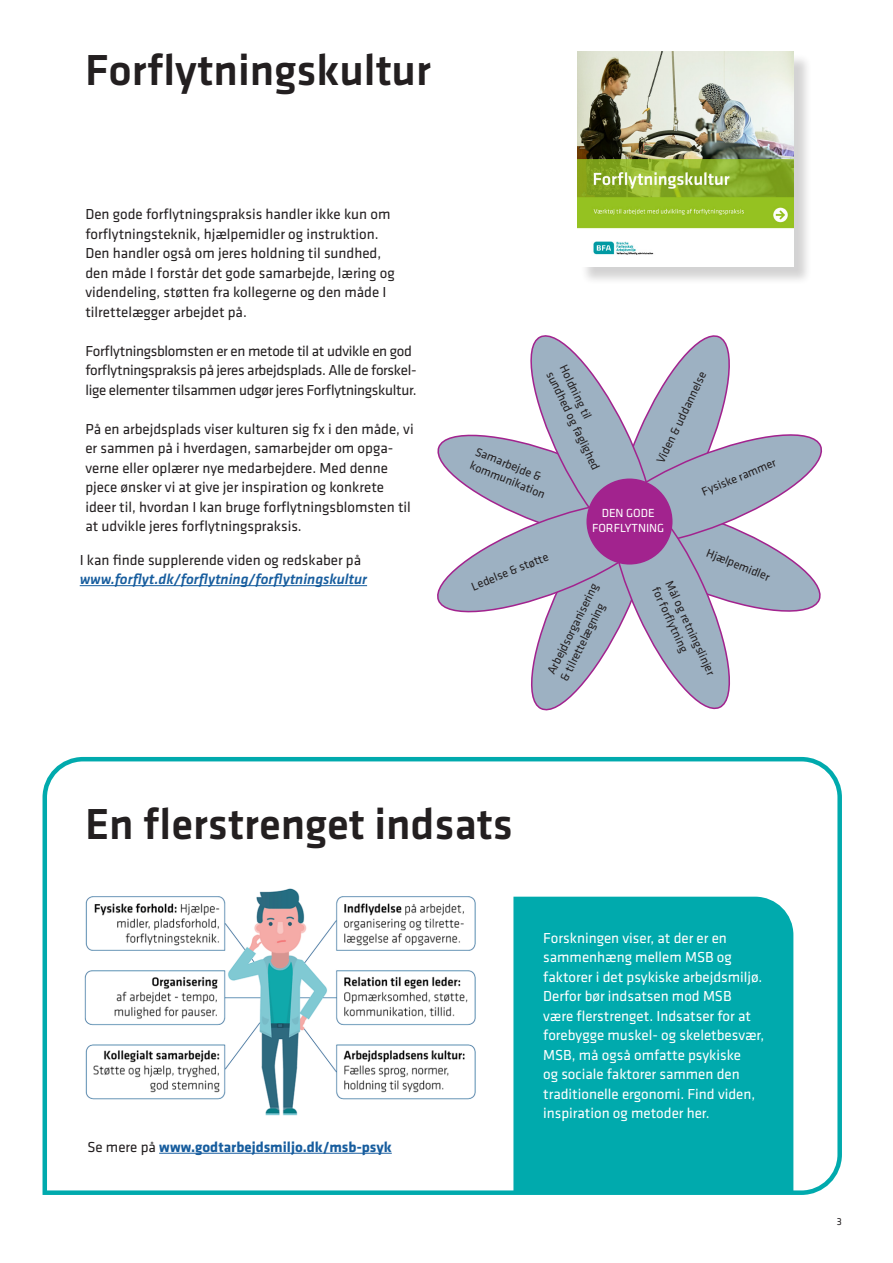
<style>
.page{position:relative;width:893px;height:1263px;background:#fff}
.page>*{position:absolute;margin:0;border:0;box-sizing:border-box;transform-origin:0 0}
.OS_36{font:500 45px "Klavika";color:#231f20}
.Brødtekst{font:15px/19.5px "Klavika";color:#231f20}
.Brødtekst-2{font:15px/19.5px "Klavika";color:#fff}
.Brødtekst-3{font:15px/19.5px "Klavika";letter-spacing:-.02em;color:#231f20}
.Brødtekst-4{font:italic 500 15px "Klavika";color:#175d9e}
.Brødtekst-5{font:700 15px "Klavika";color:#175d9e}
.t1{font:12.15px/14.5px "Klavika";color:#231f20}
.t2{font:12.15px/14.5px "Klavika";color:#fff;text-align:center}
.t3{font:10.5px "Klavika";color:#231f20}
.s1{font-weight:400;color:#231f20}
</style>
<div class="page">
<svg style="left:42px;top:756px;width:800px;height:439px"></svg>
<svg style="left:513px;top:897px;width:280px;height:294px;background:#08acaf"></svg>
<hr style="left:80px;top:585px;width:287px;height:1px;background:#175d9e">
<svg style="left:437px;top:335px;width:386px;height:376px"></svg>
<div style="left:586px;top:478px;width:86px;height:86px;background:#a2238e;border-radius:50%"></div>
<img style="left:81px;top:886px;width:400px;height:234px">
<hr style="left:159px;top:1153px;width:233px;height:1px;background:#175d9e">
<div style="left:580px;top:53px;width:232px;height:232px;background:#231f20;opacity:.2"></div>
<img style="left:578px;top:51px;width:215px;height:216px">
<p class="OS_36" style="left:85px;top:39px;width:348px">Forflytningskultur</p>
<p class="Brødtekst" style="left:85px;top:204px;width:311px">Den gode forflytningspraksis handler ikke kun om forflytningsteknik, hjælpemidler og instruktion.<br>Den handler også om jeres holdning til sundhed, den måde I forstår det gode samarbejde, læring og videndeling, støtten fra kollegerne og den måde I tilrettelægger arbejdet på.</p>
<p class="Brødtekst-3" style="left:85px;top:340px;width:333px">Forflytningsblomsten er en metode til at udvikle en god forflytningspraksis på jeres arbejdsplads. Alle de forskel&shy;lige elementer tilsammen udgør jeres Forflytningskultur.</p>
<p class="Brødtekst" style="left:85px;top:418px;width:330px">På en arbejdsplads viser kulturen sig fx i den måde, vi er sammen på i hverdagen, samarbejder om opga&shy;verne eller oplærer nye medarbejdere. Med denne pjece ønsker vi at give jer inspiration og konkrete ideer til, hvordan I kan bruge forflytningsblomsten til at udvikle jeres forflytningspraksis.</p>
<p class="Brødtekst" style="left:80px;top:549px;width:283px">I kan finde supplerende viden og redskaber på</p>
<p class="Brødtekst-4" style="left:80px;top:569px;width:289px">www.forflyt.dk/forflytning/forflytningskultur</p>
<p class="t1" style="left:570px;top:362px;width:109px;rotate:64deg">Holdning til<br>sundhed og faglighed</p>
<p class="t1" style="left:479px;top:444px;width:82px;rotate:22deg">Samarbejde &amp; kommunikation</p>
<p class="t1" style="left:653px;top:459px;width:101px;rotate:-64deg">Viden &amp; uddannelse</p>
<p class="t1" style="left:699px;top:485px;width:81px;rotate:-23deg">Fysiske rammer</p>
<p class="t2" style="left:592px;top:505px;width:74px">DEN GODE<br>FORFLYTNING</p>
<p class="t1" style="left:469px;top:580px;width:83px;rotate:-22deg">Ledelse &amp; støtte</p>
<p class="t1" style="left:544px;top:670px;width:101px;rotate:-64deg">Arbejdsorganisering &amp; tilrettelægning</p>
<p class="t1" style="left:710px;top:545px;width:69px;rotate:22deg">Hjælpemidler</p>
<p class="t1" style="left:675px;top:578px;width:104px;rotate:65deg">Mål og retningslinjer for forfl ytning</p>
<p class="OS_36" style="left:85px;top:793px;width:429px">En flerstrenget indsats</p>
<p class="Brødtekst-5" style="left:88px;top:1136px;width:306px"><span class="s1">Se mere på</span> www.godtarbejdsmiljo.dk/msb-psyk</p>
<p class="Brødtekst-2" style="left:543px;top:928px;width:222px">Forskningen viser, at der er en sammenhæng mellem MSB og faktorer i det psykiske arbejdsmiljø.<br>Derfor bør indsatsen mod MSB være flerstrenget. Indsatser for at forebygge muskel- og skeletbesvær,<br>MSB, må også omfatte psykiske<br>og sociale faktorer sammen den traditionelle ergonomi. Find viden, inspiration og metoder her.</p>
<p class="t3" style="left:837px;top:1215px;width:7px">3</p>
</div>
